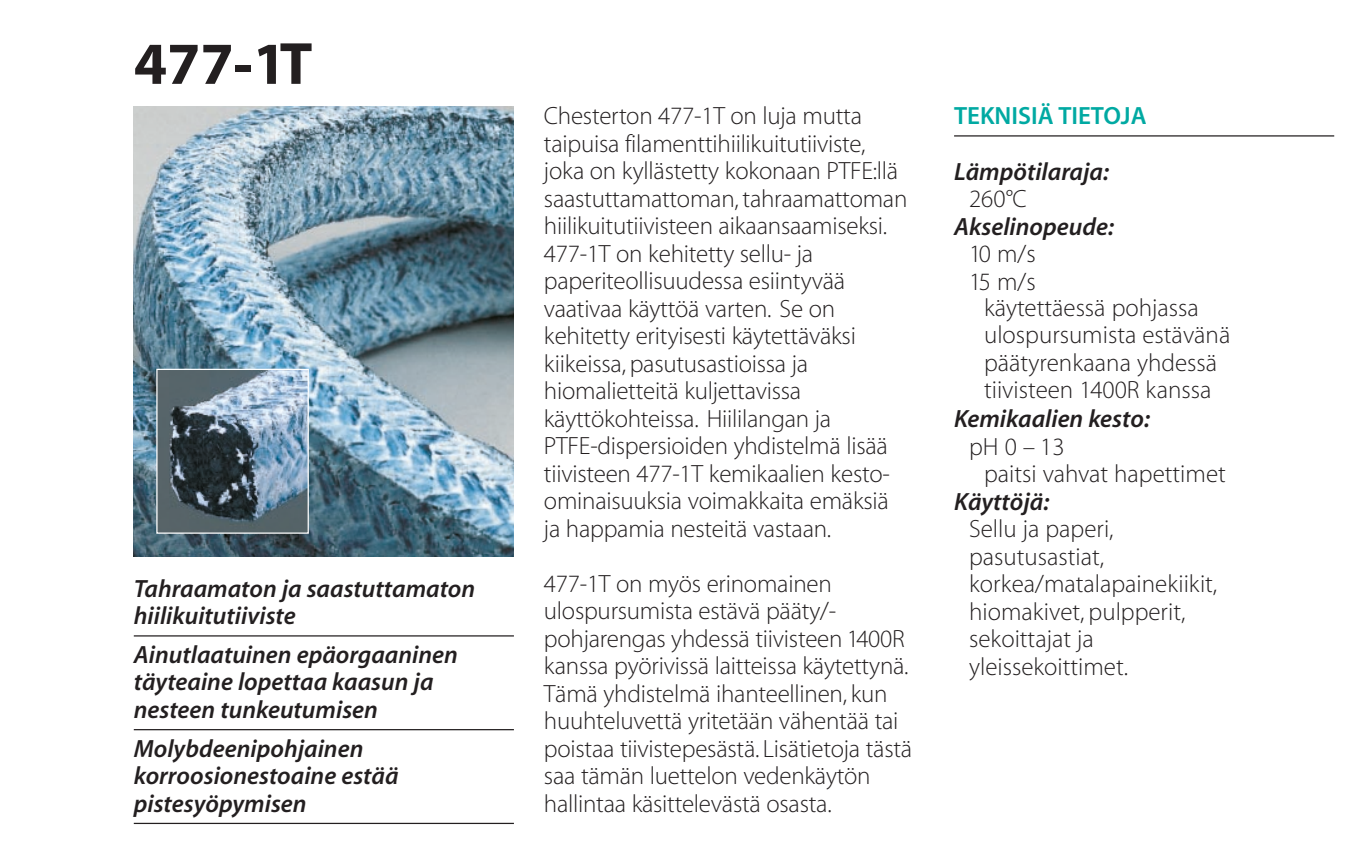
<style>
.page{position:relative;width:1363px;height:865px;background:#fff}
.page>*{position:absolute;margin:0;border:0;box-sizing:border-box;transform-origin:0 0}
.t1{font:60px "Myriad MM 700 600";color:#231f20}
.t2{font:25px/27.5px "Myriad MM 215 600";letter-spacing:-.01em;color:#231f20}
.t3{font:25px/27.5px "Myriad MM It 565 600";color:#231f20}
.t4{font:25px "Myriad MM 565 600";color:#00a9a2}
</style>
<div class="page">
<hr style="left:954px;top:135px;width:380px;height:2px;background:#231f20">
<img style="left:134px;top:106px;width:380px;height:450px">
<img style="left:158px;top:371px;width:149px;height:161px">
<div style="left:156px;top:369px;width:153px;height:165px;border:1px solid #fff"></div>
<hr style="left:134px;top:635px;width:380px;height:2px;background:#231f20">
<hr style="left:134px;top:729px;width:380px;height:1px;background:#231f20">
<hr style="left:134px;top:823px;width:380px;height:1px;background:#231f20">
<h1 class="t1" style="left:134px;top:33px;width:180px">477-1T</h1>
<p class="t3" style="left:134px;top:575px;width:343px">Tahraamaton ja saastuttamaton hiilikuitutiiviste</p>
<p class="t3" style="left:134px;top:642px;width:326px">Ainutlaatuinen epäorgaaninen täyteaine lopettaa kaasun ja nesteen tunkeutumisen</p>
<p class="t3" style="left:134px;top:735px;width:266px">Molybdeenipohjainen korroosionestoaine estää pistesyöpymisen</p>
<p class="t2" style="left:544px;top:103px;width:365px">Chesterton 477-1T on luja mutta taipuisa filamenttihiilikuitutiiviste, joka on kyllästetty kokonaan PTFE:llä saastuttamattoman, tahraamattoman hiilikuitutiivisteen aikaansaamiseksi.<br>477-1T on kehitetty sellu- ja paperiteollisuudessa esiintyvää vaativaa käyttöä varten. Se on kehitetty erityisesti käytettäväksi kiikeissa, pasutusastioissa ja hiomalietteitä kuljettavissa käyttökohteissa. Hiililangan ja PTFE-dispersioiden yhdistelmä lisää tiivisteen 477-1T kemikaalien kesto&shy;ominaisuuksia voimakkaita emäksiä ja happamia nesteitä vastaan.</p>
<p class="t2" style="left:544px;top:571px;width:370px">477-1T on myös erinomainen ulospursumista estävä pääty/- pohjarengas yhdessä tiivisteen 1400R kanssa pyörivissä laitteissa käytettynä.<br>Tämä yhdistelmä ihanteellinen, kun huuhteluvettä yritetään vähentää tai poistaa tiivistepesästä. Lisätietoja tästä saa tämän luettelon vedenkäytön hallintaa käsittelevästä osasta.</p>
<p class="t4" style="left:954px;top:103px;width:194px">TEKNISIÄ TIETOJA</p>
<p class="t3" style="left:954px;top:158px;width:156px">Lämpötilaraja:</p>
<p class="t2" style="left:969px;top:186px;width:59px">260°C</p>
<p class="t3" style="left:954px;top:213px;width:161px">Akselinopeude:</p>
<p class="t2" style="left:969px;top:241px;width:68px">10 m/s</p>
<p class="t2" style="left:969px;top:269px;width:68px">15 m/s</p>
<p class="t2" style="left:984px;top:295px;width:216px">käytettäessä pohjassa</p>
<p class="t2" style="left:984px;top:322px;width:248px">ulospursumista estävänä</p>
<p class="t2" style="left:984px;top:350px;width:235px">päätyrenkaana yhdessä</p>
<p class="t2" style="left:984px;top:377px;width:229px">tiivisteen 1400R kanssa</p>
<p class="t3" style="left:954px;top:406px;width:197px">Kemikaalien kesto:</p>
<p class="t2" style="left:984px;top:434px;width:243px;text-indent:-15px">pH 0 – 13<br>paitsi vahvat hapettimet</p>
<p class="t3" style="left:954px;top:488px;width:97px">Käyttöjä:</p>
<p class="t2" style="left:969px;top:516px;width:250px">Sellu ja paperi, pasutusastiat, korkea/matalapainekiikit, hiomakivet, pulpperit, sekoittajat ja yleissekoittimet.</p>
</div>
